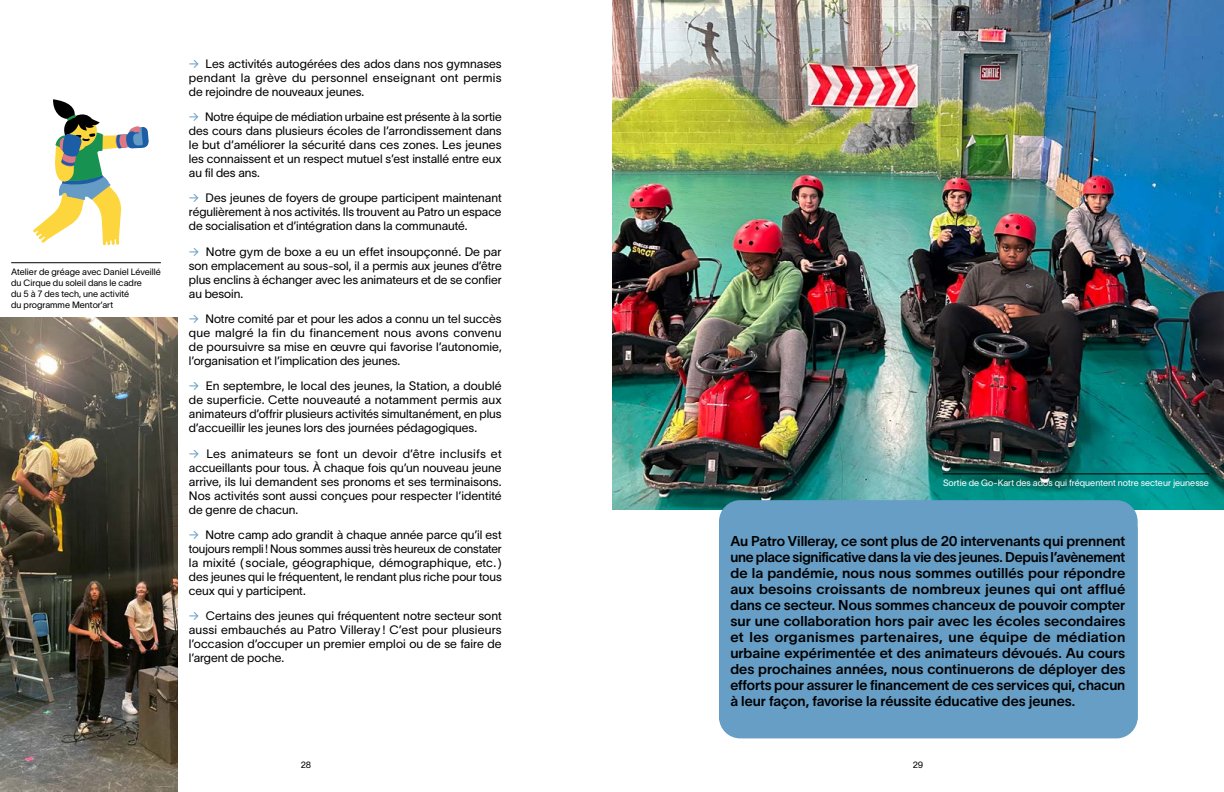
<style>
.page{position:relative;width:1224px;height:792px;background:#fff}
.page>*{position:absolute;margin:0;border:0;box-sizing:border-box;transform-origin:0 0}
.t1{font:14px/16px "TWK Lausanne";letter-spacing:-.005em;color:#000;text-align:justify}
.t2{font:12px/14px "TWK Lausanne";letter-spacing:-.005em;color:#000;text-align:justify}
.t3{font:9px/11px "TWK Lausanne";color:#000}
.t4{font:9px "TWK Lausanne";color:#fff}
.s1{color:#669ec6}
</style>
<div class="page">
<svg style="left:33px;top:99px;width:116px;height:146px"></svg>
<img style="left:612px;top:0;width:612px;height:510px">
<hr style="left:943px;top:473px;width:266px;height:1px;background:#000">
<div style="left:719px;top:500px;width:419px;height:238px;background:#669ec6;border-radius:21px"></div>
<img style="left:0;top:318px;width:177px;height:474px">
<hr style="left:11px;top:262px;width:150px;height:1px;background:#000">
<p class="t3" style="left:11px;top:265px;width:151px">Atelier de gréage avec Daniel Léveillé du Cirque du soleil dans le cadre<br>du 5 à 7 des tech, une activité<br>du programme Mentor’art</p>
<p class="t2" style="left:189px;top:56px;width:314px"><span class="s1">→</span> Les activités autogérées des ados dans nos gymnases pendant la grève du personnel enseignant ont permis de rejoindre de nouveaux jeunes.</p>
<p class="t2" style="left:189px;top:109px;width:314px"><span class="s1">→</span> Notre équipe de médiation urbaine est présente à la sortie des cours dans plusieurs écoles de l’arrondissement dans le but d’améliorer la sécurité dans ces zones. Les jeunes les connaissent et un respect mutuel s’est installé entre eux au fil des ans.</p>
<p class="t2" style="left:189px;top:190px;width:314px"><span class="s1">→</span> Des jeunes de foyers de groupe participent maintenant régulièrement à nos activités. Ils trouvent au Patro un espace de socialisation et d’intégration dans la communauté.</p>
<p class="t2" style="left:189px;top:244px;width:314px"><span class="s1">→</span> Notre gym de boxe a eu un effet insoupçonné. De par son emplacement au sous-sol, il a permis aux jeunes d’être plus enclins à échanger avec les animateurs et de se confier au besoin.</p>
<p class="t2" style="left:189px;top:311px;width:314px"><span class="s1">→</span> Notre comité par et pour les ados a connu un tel succès que malgré la fin du financement nous avons convenu de poursuivre sa mise en œuvre qui favorise l’autonomie, l’organisation et l’implication des jeunes.</p>
<p class="t2" style="left:189px;top:378px;width:314px"><span class="s1">→</span> En septembre, le local des jeunes, la Station, a doublé de superficie. Cette nouveauté a notamment permis aux animateurs d’offrir plusieurs activités simultanément, en plus d’accueillir les jeunes lors des journées pédagogiques.</p>
<p class="t2" style="left:189px;top:446px;width:314px"><span class="s1">→</span> Les animateurs se font un devoir d’être inclusifs et accueillants pour tous. À chaque fois qu’un nouveau jeune arrive, ils lui demandent ses pronoms et ses terminaisons.<br>Nos activités sont aussi conçues pour respecter l’identité de genre de chacun.</p>
<p class="t2" style="left:189px;top:527px;width:314px"><span class="s1">→</span> Notre camp ado grandit à chaque année parce qu’il est toujours rempli! Nous sommes aussi très heureux de constater la mixité ( sociale, géographique, démographique, etc. ) des jeunes qui le fréquentent, le rendant plus riche pour tous ceux qui y participent.</p>
<p class="t2" style="left:189px;top:608px;width:314px"><span class="s1">→</span> Certains des jeunes qui fréquentent notre secteur sont aussi embauchés au Patro Villeray ! C’est pour plusieurs l’occasion d’occuper un premier emploi ou de se faire de l’argent de poche.</p>
<p class="t4" style="left:943px;top:476px;width:268px">Sortie de Go-Kart des ados qui fréquentent notre secteur jeunesse</p>
<p class="t1" style="left:730px;top:532px;width:397px">Au Patro Villeray, ce sont plus de 20 intervenants qui prennent une place significative dans la vie des jeunes. Depuis l’avènement de la pandémie, nous nous sommes outillés pour répondre aux besoins croissants de nombreux jeunes qui ont afflué dans ce secteur. Nous sommes chanceux de pouvoir compter sur une collaboration hors pair avec les écoles secondaires et les organismes partenaires, une équipe de médiation urbaine expérimentée et des animateurs dévoués. Au cours des prochaines années, nous continuerons de déployer des efforts pour assurer le financement de ces services qui, chacun à leur façon, favorise la réussite éducative des jeunes.</p>
<p class="t3" style="left:301px;top:758px;width:12px">28</p>
<p class="t3" style="left:913px;top:758px;width:12px">29</p>
</div>
